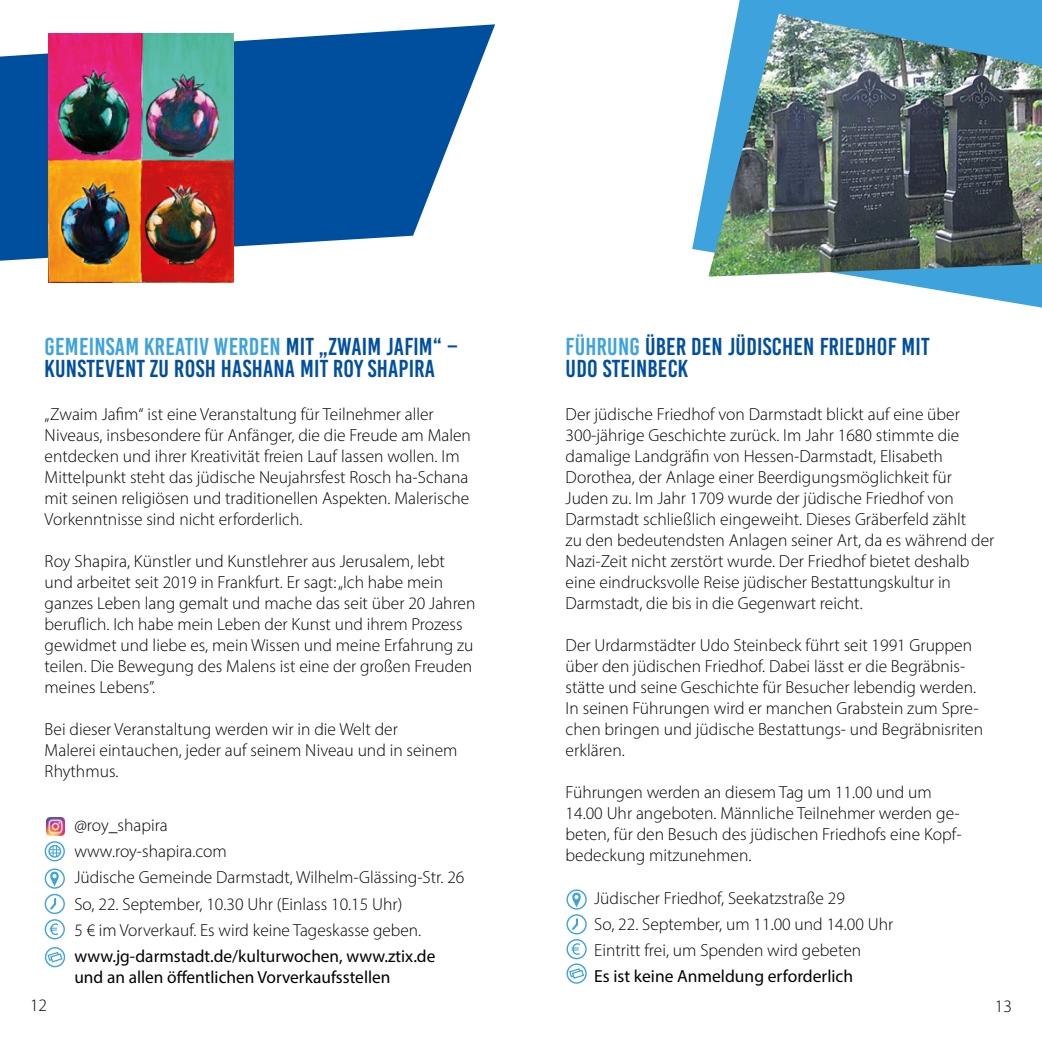
<style>
.page{position:relative;width:1042px;height:1042px;background:#fff}
.page>*{position:absolute;margin:0;border:0;box-sizing:border-box;transform-origin:0 0}
.t1{font:24.5px/22.8px "Bebas Kai";letter-spacing:.01em;color:#004f9f}
.t2{font:300 17.5px/21px "Myriad Pro";color:#000}
.t3{font:17.5px/26.2px "Myriad Pro";color:#000}
.s1{color:#3ea3dc}
.s2{font-weight:300}
</style>
<div class="page">
<svg style="left:0;top:24px;width:495px;height:237px;fill:#004f9f"></svg>
<svg style="left:692px;top:0;width:350px;height:308px"></svg>
<img style="left:49px;top:34px;width:185px;height:248px">
<img style="left:708px;top:14px;width:334px;height:263px">
<svg style="left:48px;top:899px;width:9px;height:12px"></svg>
<div style="left:45px;top:894px;width:20px;height:20px;border:1px solid #3ea3dc;border-radius:50%"></div>
<svg style="left:50px;top:923px;width:8px;height:12px"></svg>
<div style="left:45px;top:919px;width:20px;height:20px;border:1px solid #3ea3dc;border-radius:50%"></div>
<div style="left:45px;top:868px;width:20px;height:20px;border:1px solid #3ea3dc;border-radius:50%"></div>
<img style="left:46px;top:871px;width:17px;height:16px">
<svg style="left:570px;top:919px;width:8px;height:13px"></svg>
<div style="left:566px;top:914px;width:21px;height:20px;border:1px solid #3ea3dc;border-radius:50%"></div>
<svg style="left:571px;top:943px;width:9px;height:12px"></svg>
<div style="left:566px;top:939px;width:21px;height:20px;border:1px solid #3ea3dc;border-radius:50%"></div>
<div style="left:566px;top:889px;width:21px;height:20px;border:1px solid #3ea3dc;border-radius:50%"></div>
<img style="left:568px;top:891px;width:17px;height:17px">
<div style="left:566px;top:963px;width:21px;height:20px;border:1px solid #3ea3dc;border-radius:50%"></div>
<svg style="left:568px;top:967px;width:17px;height:12px"></svg>
<img style="left:46px;top:817px;width:18px;height:18px">
<div style="left:45px;top:947px;width:20px;height:20px;border:1px solid #3ea3dc;border-radius:50%"></div>
<svg style="left:47px;top:951px;width:16px;height:12px"></svg>
<div style="left:45px;top:841px;width:20px;height:20px;border:1px solid #3ea3dc;border-radius:50%"></div>
<div style="left:48px;top:845px;width:13px;height:13px;border:1px solid #3ea3dc;border-radius:50%"></div>
<svg style="left:49px;top:845px;width:11px;height:11px"></svg>
<p class="t1" style="left:45px;top:335px;width:415px"><span class="s1">GEMEINSAM KREATIV WERDEN</span> MIT „ZWAIM JAFIM“ –<br>KUNSTEVENT ZU ROSH HASHANA MIT ROY SHAPIRA</p>
<p class="t2" style="left:45px;top:404px;width:428px">„Zwaim Jafim“ ist eine Veranstaltung für Teilnehmer aller Niveaus, insbesondere für Anfänger, die die Freude am Malen entdecken und ihrer Kreativität freien Lauf lassen wollen. Im Mittelpunkt steht das jüdische Neujahrsfest Rosch ha-Schana mit seinen religiösen und traditionellen Aspekten. Malerische Vorkenntnisse sind nicht erforderlich.</p>
<p class="t2" style="left:45px;top:551px;width:432px">Roy Shapira, Künstler und Kunstlehrer aus Jerusalem, lebt und arbeitet seit 2019 in Frankfurt. Er sagt: „Ich habe mein ganzes Leben lang gemalt und mache das seit über 20 Jahren beruflich. Ich habe mein Leben der Kunst und ihrem Prozess gewidmet und liebe es, mein Wissen und meine Erfahrung zu teilen. Die Bewegung des Malens ist eine der großen Freuden meines Lebens”.</p>
<p class="t2" style="left:45px;top:719px;width:414px">Bei dieser Veranstaltung werden wir in die Welt der<br>Malerei eintauchen, jeder auf seinem Niveau und in seinem<br>Rhythmus.</p>
<p class="t2" style="left:74px;top:814px;width:95px">@roy_shapira</p>
<p class="t2" style="left:74px;top:840px;width:154px">www.roy-shapira.com</p>
<p class="t2" style="left:74px;top:867px;width:391px">Jüdische Gemeinde Darmstadt, Wilhelm-Glässing-Str. 26</p>
<p class="t2" style="left:74px;top:893px;width:329px">So, 22. September, 10.30 Uhr (Einlass 10.15 Uhr)</p>
<p class="t3" style="left:74px;top:916px;width:362px"><span class="s2">5 € im Vorverkauf. Es wird keine Tageskasse geben. </span>www.jg-darmstadt.de/kulturwochen, www.ztix.de</p>
<p class="t3" style="left:74px;top:964px;width:317px">und an allen öffentlichen Vorverkaufsstellen</p>
<p class="t1" style="left:566px;top:335px;width:365px"><span class="s1">FÜHRUNG</span> ÜBER DEN JÜDISCHEN FRIEDHOF MIT<br>UDO STEINBECK</p>
<p class="t2" style="left:566px;top:404px;width:430px">Der jüdische Friedhof von Darmstadt blickt auf eine über 300-jährige Geschichte zurück. Im Jahr 1680 stimmte die damalige Landgräfin von Hessen-Darmstadt, Elisabeth Dorothea, der Anlage einer Beerdigungsmöglichkeit für Juden zu. Im Jahr 1709 wurde der jüdische Friedhof von Darmstadt schließlich eingeweiht. Dieses Gräberfeld zählt<br>zu den bedeutendsten Anlagen seiner Art, da es während der Nazi-Zeit nicht zerstört wurde. Der Friedhof bietet deshalb eine eindrucksvolle Reise jüdischer Bestattungskultur in Darmstadt, die bis in die Gegenwart reicht.</p>
<p class="t2" style="left:566px;top:635px;width:419px">Der Urdarmstädter Udo Steinbeck führt seit 1991 Gruppen über den jüdischen Friedhof. Dabei lässt er die Begräbnis&shy;stätte und seine Geschichte für Besucher lebendig werden.<br>In seinen Führungen wird er manchen Grabstein zum Spre&shy;chen bringen und jüdische Bestattungs- und Begräbnisriten erklären.</p>
<p class="t2" style="left:566px;top:782px;width:397px">Führungen werden an diesem Tag um 11.00 und um 14.00 Uhr angeboten. Männliche Teilnehmer werden ge&shy;beten, für den Besuch des jüdischen Friedhofs eine Kopf&shy;bedeckung mitzunehmen.</p>
<p class="t2" style="left:594px;top:887px;width:252px">Jüdischer Friedhof, Seekatzstraße 29</p>
<p class="t2" style="left:594px;top:913px;width:300px">So, 22. September, um 11.00 und 14.00 Uhr</p>
<p class="t2" style="left:594px;top:939px;width:269px">Eintritt frei, um Spenden wird gebeten</p>
<p class="t3" style="left:594px;top:963px;width:260px">Es ist keine Anmeldung erforderlich</p>
<p class="t2" style="left:30px;top:995px;width:19px">12</p>
<p class="t2" style="left:995px;top:995px;width:19px">13</p>
</div>
